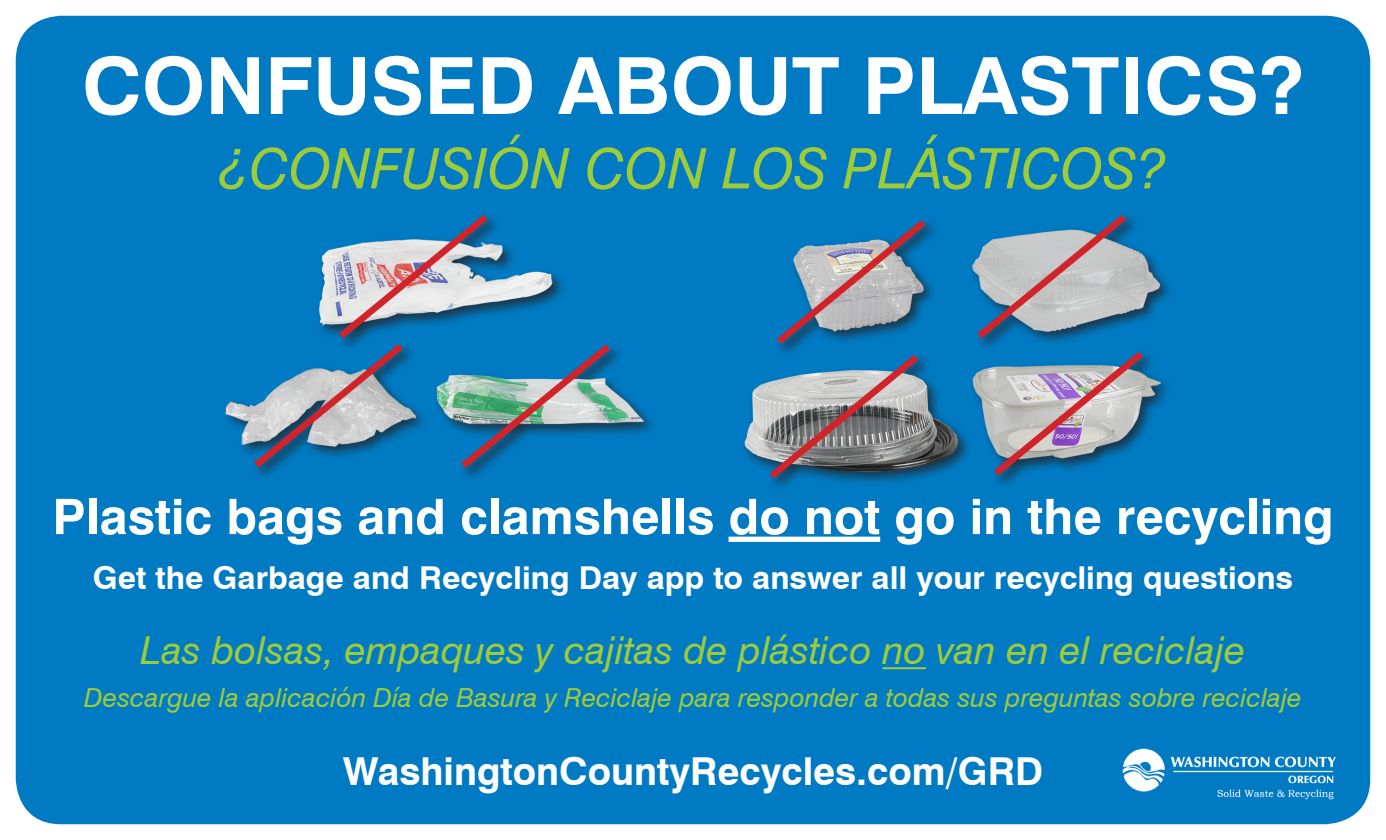
<style>
.page{position:relative;width:1386px;height:840px;background:#fff}
.page>*{position:absolute;margin:0;border:0;box-sizing:border-box;transform-origin:0 0}
.t1{font:700 78.75px "Swiss 721 BT";color:#fff}
.t2{font:italic 56px "Swiss 721 BT";color:#9ecb3a}
.t3{font:700 49px "Swiss 721 BT";color:#fff}
.t4{font:italic 38.5px "Swiss 721 BT";color:#9ecb3a}
.t5{font:700 38.5px "Swiss 721 BT";color:#fff}
.t6{font:700 31.5px "Swiss 721 BT";color:#fff}
.t7{font:italic 26.25px "Swiss 721 BT";color:#9ecb3a}
</style>
<div class="page">
<div style="left:16px;top:16px;width:1354px;height:808px;background:#007ac2;border-radius:45px"></div>
<img style="left:1122px;top:748px;width:214px;height:52px">
<div style="left:729px;top:537px;width:151px;height:5px;background:#fff"></div>
<hr style="left:883px;top:667px;width:43px;height:2px;background:#9ecb3a">
<div style="left:315px;top:212px;width:251px;height:140px;background:#231f20;opacity:.75"></div>
<img style="left:315px;top:225px;width:241px;height:112px">
<svg style="left:339px;top:215px;width:149px;height:123px"></svg>
<div style="left:434px;top:342px;width:223px;height:140px;background:#007ac2"></div>
<img style="left:436px;top:352px;width:211px;height:83px">
<svg style="left:461px;top:344px;width:149px;height:124px"></svg>
<div style="left:223px;top:341px;width:206px;height:141px;background:#231f20;opacity:.75"></div>
<img style="left:224px;top:358px;width:191px;height:111px">
<svg style="left:254px;top:344px;width:149px;height:124px"></svg>
<div style="left:774px;top:217px;width:166px;height:141px;background:#231f20;opacity:.75"></div>
<img style="left:791px;top:217px;width:134px;height:3px">
<svg style="left:777px;top:220px;width:149px;height:93px"></svg>
<img style="left:972px;top:216px;width:190px;height:109px">
<svg style="left:977px;top:215px;width:149px;height:112px"></svg>
<div style="left:741px;top:352px;width:231px;height:140px;background:#231f20;opacity:.75"></div>
<img style="left:742px;top:313px;width:218px;height:179px">
<svg style="left:770px;top:355px;width:148px;height:123px;background:#7c8694"></svg>
<div style="left:970px;top:349px;width:203px;height:141px;background:#007ac2"></div>
<img style="left:971px;top:327px;width:191px;height:165px">
<svg style="left:994px;top:352px;width:149px;height:123px"></svg>
<p class="t1" style="left:82px;top:38px;width:1223px">CONFUSED ABOUT PLASTICS?</p>
<p class="t2" style="left:220px;top:134px;width:948px">¿CONFUSIÓN CON LOS PLÁSTICOS?</p>
<p class="t3" style="left:52px;top:487px;width:1283px">Plastic bags and clamshells do not go in the recycling</p>
<p class="t6" style="left:93px;top:559px;width:1202px">Get the Garbage and Recycling Day app to answer all your recycling questions</p>
<p class="t4" style="left:141px;top:627px;width:1106px">Las bolsas, empaques y cajitas de plástico no van en el reciclaje</p>
<p class="t7" style="left:84px;top:682px;width:1219px">Descargue la aplicación Día de Basura y Reciclaje para responder a todas sus preguntas sobre reciclaje</p>
<p class="t5" style="left:343px;top:747px;width:702px">WashingtonCountyRecycles.com/GRD</p>
</div>
